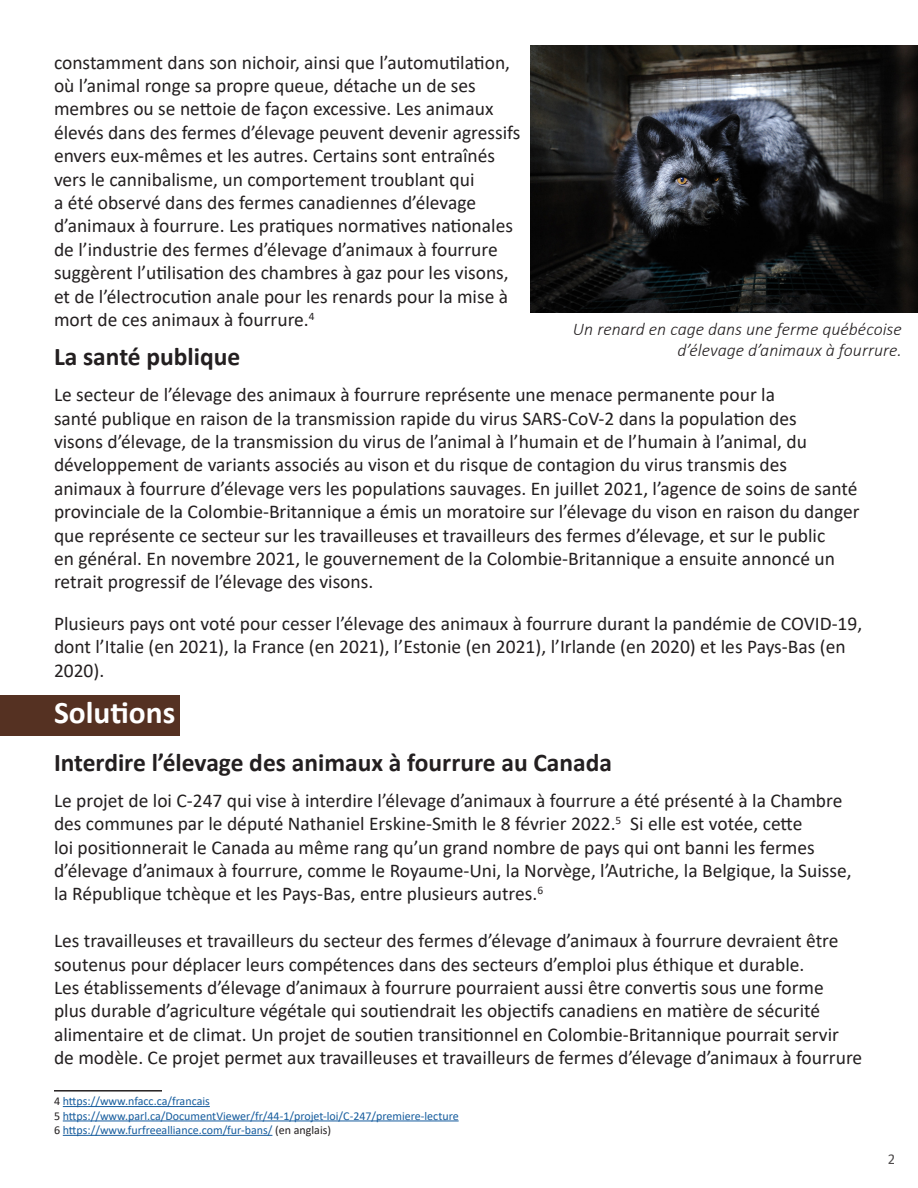
<style>
.page{position:relative;width:918px;height:1188px;background:#fff}
.page>*{position:absolute;margin:0;border:0;box-sizing:border-box;transform-origin:0 0}
.t1{font:700 31.5px "Calibri";color:#fff}
.t2{font:700 25.5px "Calibri";color:#231f20}
.t3{font:19.5px/23.4px "Calibri";color:#231f20}
.t4{font:italic 300 17.85px/21.5px "Calibri";color:#231f20;text-align:right}
.t5{font:15px "Calibri";color:#231f20}
.t6{font:12px/14.4px "Calibri";color:#175d9e}
.s1{color:#231f20}
</style>
<div class="page">
<div style="left:0;top:695px;width:179px;height:40px;background:#553122"></div>
<hr style="left:54px;top:1090px;width:108px;height:2px;background:#231f20">
<hr style="left:63px;top:1106px;width:147px;height:1px;background:#175d9e">
<hr style="left:63px;top:1121px;width:396px;height:1px;background:#175d9e">
<hr style="left:63px;top:1135px;width:209px;height:1px;background:#175d9e">
<img style="left:530px;top:46px;width:388px;height:266px">
<p class="t3" style="left:54px;top:50px;width:468px">constamment dans son nichoir, ainsi que l’automutilation, où l’animal ronge sa propre queue, détache un de ses membres ou se nettoie de façon excessive. Les animaux élevés dans des fermes d’élevage peuvent devenir agressifs envers eux-mêmes et les autres. Certains sont entraînés vers le cannibalisme, un comportement troublant qui<br>a été observé dans des fermes canadiennes d’élevage d’animaux à fourrure. Les pratiques normatives nationales de l’industrie des fermes d’élevage d’animaux à fourrure suggèrent l’utilisation des chambres à gaz pour les visons, et de l’électrocution anale pour les renards pour la mise à mort de ces animaux à fourrure.<sup>4</sup></p>
<h2 class="t2" style="left:54px;top:339px;width:188px">La santé publique</h2>
<p class="t3" style="left:54px;top:383px;width:807px">Le secteur de l’élevage des animaux à fourrure représente une menace permanente pour la<br>santé publique en raison de la transmission rapide du virus SARS-CoV-2 dans la population des<br>visons d’élevage, de la transmission du virus de l’animal à l’humain et de l’humain à l’animal, du développement de variants associés au vison et du risque de contagion du virus transmis des<br>animaux à fourrure d’élevage vers les populations sauvages. En juillet 2021, l’agence de soins de santé provinciale de la Colombie-Britannique a émis un moratoire sur l’élevage du vison en raison du danger que représente ce secteur sur les travailleuses et travailleurs des fermes d’élevage, et sur le public<br>en général. En novembre 2021, le gouvernement de la Colombie-Britannique a ensuite annoncé un retrait progressif de l’élevage des visons.</p>
<p class="t3" style="left:54px;top:611px;width:810px">Plusieurs pays ont voté pour cesser l’élevage des animaux à fourrure durant la pandémie de COVID-19, dont l’Italie (en 2021), la France (en 2021), l’Estonie (en 2021), l’Irlande (en 2020) et les Pays-Bas (en<br>2020).</p>
<h1 class="t1" style="left:54px;top:690px;width:123px">Solutions</h1>
<h2 class="t2" style="left:54px;top:744px;width:560px">Interdire l’élevage des animaux à fourrure au Canada</h2>
<p class="t3" style="left:54px;top:788px;width:799px">Le projet de loi C-247 qui vise à interdire l’élevage d’animaux à fourrure a été présenté à la Chambre des communes par le député Nathaniel Erskine-Smith le 8 février 2022.<sup>5</sup> Si elle est votée, cette<br>loi positionnerait le Canada au même rang qu’un grand nombre de pays qui ont banni les fermes d’élevage d’animaux à fourrure, comme le Royaume-Uni, la Norvège, l’Autriche, la Belgique, la Suisse, la République tchèque et les Pays-Bas, entre plusieurs autres.<sup>6</sup></p>
<p class="t3" style="left:54px;top:928px;width:810px">Les travailleuses et travailleurs du secteur des fermes d’élevage d’animaux à fourrure devraient être soutenus pour déplacer leurs compétences dans des secteurs d’emploi plus éthique et durable.<br>Les établissements d’élevage d’animaux à fourrure pourraient aussi être convertis sous une forme<br>plus durable d’agriculture végétale qui soutiendrait les objectifs canadiens en matière de sécurité alimentaire et de climat. Un projet de soutien transitionnel en Colombie-Britannique pourrait servir de modèle. Ce projet permet aux travailleuses et travailleurs de fermes d’élevage d’animaux à fourrure</p>
<p class="t6" style="left:54px;top:1094px;width:406px"><span class="s1">4</span> https://www.nfacc.ca/francais<br><span class="s1">5</span> https://www.parl.ca/DocumentViewer/fr/44-1/projet-loi/C-247/premiere-lecture<br><span class="s1">6</span> https://www.furfreealliance.com/fur-bans/ <span class="s1">(en anglais)</span></p>
<p class="t4" style="left:573px;top:318px;width:330px">Un renard en cage dans une ferme québécoise d’élevage d’animaux à fourrure.</p>
<p class="t5" style="left:887px;top:1148px;width:9px">2</p>
</div>
